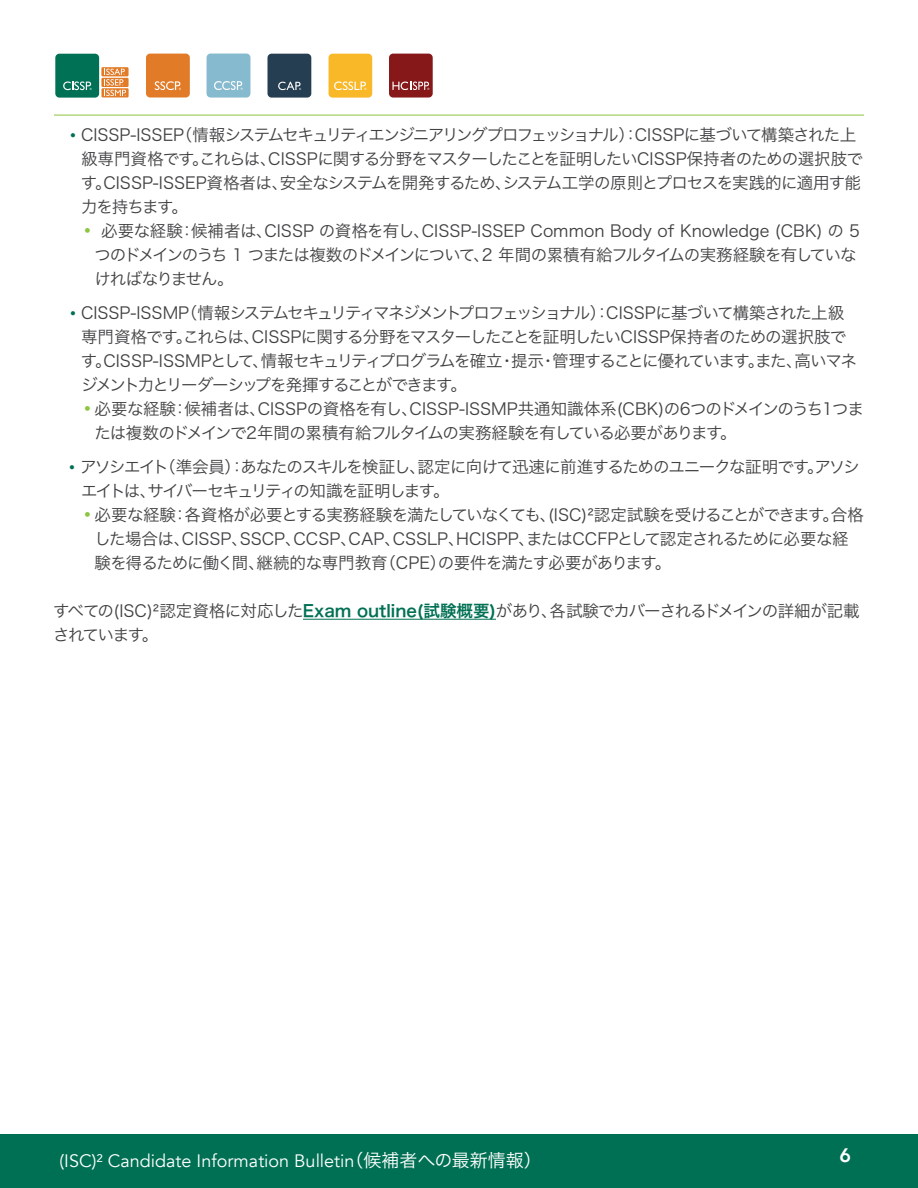
<style>
.page{position:relative;width:918px;height:1188px;background:#fff}
.page>*{position:absolute;margin:0;border:0;box-sizing:border-box;transform-origin:0 0}
.t1{font:800 19.5px "Avenir";color:#fff}
.t2{font:18px "Avenir";color:#fff}
.t3{font:16.5px/24px "Hira Kaku Pro W3";letter-spacing:-.055em;color:#414042}
.t4{font:16.5px/24px "Hira Kaku Pro W3";letter-spacing:-.03em;color:#414042}
.s1{font-family:"Hira Kaku Pro W6";font-size:21px;color:#007054}
.s2{font-family:"Hira Kaku Pro W6";font-size:24px;color:#8dc440}
.s3{font-family:"Hira Kaku Pro W6";color:#007054}
.s4{font-family:"Hira Kaku Pro W3"}
</style>
<div class="page">
<div style="left:146px;top:54px;width:44px;height:44px;background:#e17b27;border-radius:4px"></div>
<svg style="left:155px;top:81px;width:26px;height:9px"></svg>
<div style="left:207px;top:54px;width:43px;height:44px;background:#86bace;border-radius:4px"></div>
<svg style="left:214px;top:81px;width:29px;height:9px"></svg>
<div style="left:268px;top:54px;width:43px;height:44px;background:#253e51;border-radius:4px"></div>
<svg style="left:278px;top:82px;width:23px;height:8px"></svg>
<div style="left:329px;top:54px;width:43px;height:44px;background:#f9b828;border-radius:4px"></div>
<svg style="left:334px;top:81px;width:33px;height:9px"></svg>
<div style="left:389px;top:54px;width:44px;height:44px;background:#86181a;border-radius:4px"></div>
<svg style="left:392px;top:82px;width:37px;height:8px"></svg>
<div style="left:55px;top:54px;width:44px;height:44px;background:#007155;border-radius:4px"></div>
<svg style="left:63px;top:81px;width:29px;height:9px"></svg>
<svg style="left:101px;top:67px;width:28px;height:9px"></svg>
<div style="left:101px;top:78px;width:28px;height:9px;background:#e17b27"></div>
<div style="left:101px;top:88px;width:28px;height:9px;background:#e17b27"></div>
<svg style="left:104px;top:69px;width:22px;height:27px"></svg>
<hr style="left:54px;top:115px;width:810px;height:1px;background:#8dc440">
<div style="left:0;top:1134px;width:918px;height:54px;background:#007054"></div>
<hr style="left:303px;top:619px;width:193px;height:1px;background:#007054">
<p class="t3" style="left:81px;top:122px;width:783px;text-indent:-13px"><span class="s1">•</span> CISSP-ISSEP（情報システムセキュリティエンジニアリングプロフェッショナル）：CISSPに基づいて構築された上級専門資格です。これらは、CISSPに関する分野をマスターしたことを証明したいCISSP保持者のための選択肢です。CISSP-ISSEP資格者は、安全なシステムを開発するため、システム工学の原則とプロセスを実践的に適用す能力を持ちます。</p>
<p class="t4" style="left:94px;top:218px;width:767px;text-indent:-13px"><span class="s2">•</span> 必要な経験：候補者は、CISSP の資格を有し、CISSP-ISSEP Common Body of Knowledge (CBK) の 5つのドメインのうち 1 つまたは複数のドメインについて、2 年間の累積有給フルタイムの実務経験を有していなければなりません。</p>
<p class="t3" style="left:81px;top:300px;width:777px;text-indent:-13px"><span class="s1">•</span> CISSP-ISSMP（情報システムセキュリティマネジメントプロフェッショナル）：CISSPに基づいて構築された上級専門資格です。これらは、CISSPに関する分野をマスターしたことを証明したいCISSP保持者のための選択肢です。CISSP-ISSMPとして、情報セキュリティプログラムを確立・提示・管理することに優れています。また、高いマネジメント力とリーダーシップを発揮することができます。</p>
<p class="t4" style="left:94px;top:396px;width:771px;text-indent:-13px"><span class="s2">•</span>必要な経験：候補者は、CISSPの資格を有し、CISSP-ISSMP共通知識体系(CBK)の6つのドメインのうち1つまたは複数のドメインで2年間の累積有給フルタイムの実務経験を有している必要があります。</p>
<p class="t3" style="left:81px;top:453px;width:780px;text-indent:-14px"><span class="s1">•</span> アソシエイト（準会員）：あなたのスキルを検証し、認定に向けて迅速に前進するためのユニークな証明です。アソシエイトは、サイバーセキュリティの知識を証明します。</p>
<p class="t4" style="left:94px;top:501px;width:771px;text-indent:-13px"><span class="s2">•</span>必要な経験：各資格が必要とする実務経験を満たしていなくても、(ISC)²認定試験を受けることができます。合格した場合は、CISSP、SSCP、CCSP、CAP、CSSLP、HCISPP、またはCCFPとして認定されるために必要な経験を得るために働く間、継続的な専門教育（CPE）の要件を満たす必要があります。</p>
<p class="t3" style="left:53px;top:598px;width:808px">すべての(ISC)²認定資格に対応した<span class="s3">Exam outline(試験概要)</span>があり、各試験でカバーされるドメインの詳細が記載されています。</p>
<p class="t2" style="left:60px;top:1150px;width:484px">(ISC)² Candidate Information Bulletin<span class="s4">（候補者への最新情報）</span></p>
<p class="t1" style="left:840px;top:1140px;width:13px">6</p>
</div>
